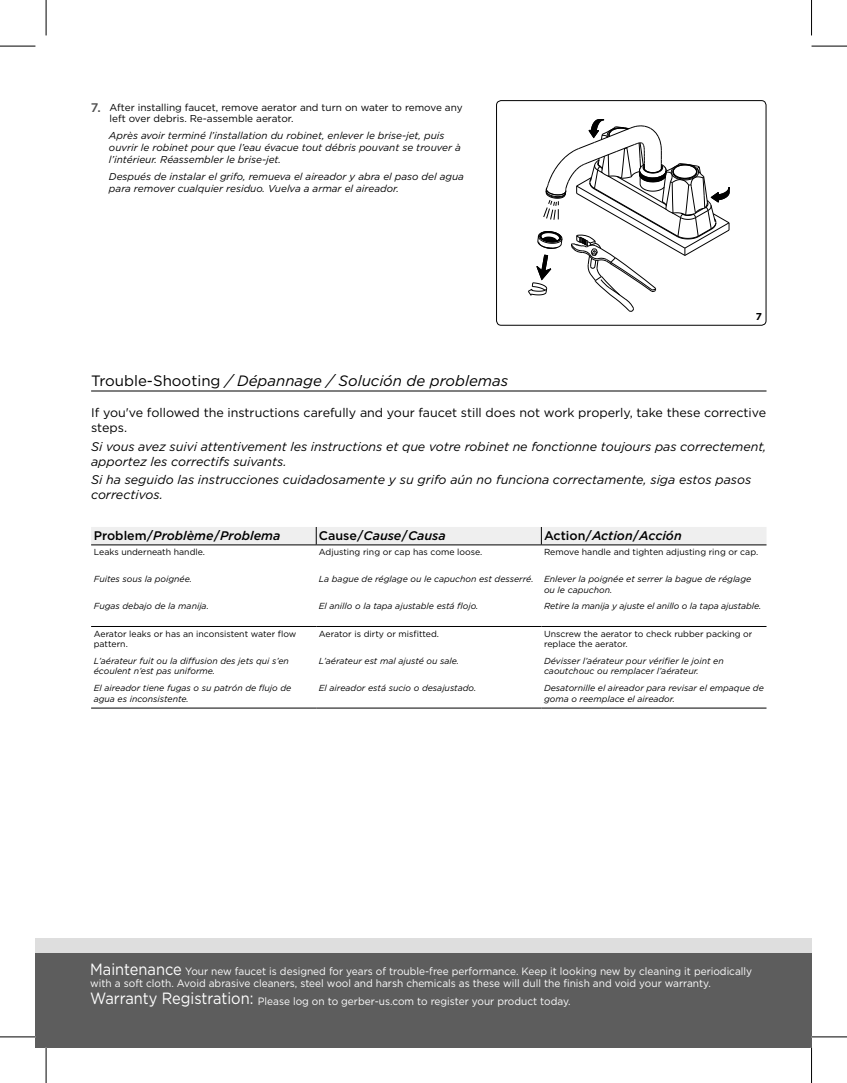
<style>
.page{position:relative;width:847px;height:1083px;background:#fff}
.page>*{position:absolute;margin:0;border:0;box-sizing:border-box;transform-origin:0 0}
.t1{font:italic 15px "Gotham";color:#000}
.t2{font:italic 12.5px/15px "Gotham";letter-spacing:-.005em;color:#000}
.t3{font:12.5px/15px "Gotham";color:#000}
.t4{font:italic 500 12.5px "Gotham";color:#000}
.t5{font:10.62px/12.1px "Gotham";color:#fff;scale:.95 1}
.t6{font:italic 10px/12px "Gotham";color:#000}
.t7{font:10px/10.8px "Gotham";color:#000}
.t8{font:700 10px "Gotham";color:#000}
.t9{font:italic 8.75px/10.5px "Gotham";color:#000}
.t10{font:8.75px/10.5px "Gotham";color:#000}
.s1{font-weight:500;font-size:12.5px;color:#505050}
.s2{font-style:normal}
.s3{font-size:16.25px}
</style>
<div class="page">
<div style="left:35px;top:937px;width:776px;height:110px;background:#dedede"></div>
<div style="left:35px;top:952px;width:776px;height:95px;background:#5d5d5d"></div>
<hr style="left:91px;top:390px;width:675px;height:1px;background:#000">
<hr style="left:91px;top:544px;width:225px;height:1px;background:#000">
<hr style="left:316px;top:544px;width:225px;height:1px;background:#000">
<hr style="left:541px;top:544px;width:225px;height:1px;background:#000">
<div style="left:91px;top:527px;width:675px;height:17px;background:#efefef"></div>
<hr style="left:91px;top:626px;width:225px;height:1px;background:#000">
<hr style="left:316px;top:626px;width:225px;height:1px;background:#000">
<hr style="left:541px;top:626px;width:225px;height:1px;background:#000">
<hr style="left:91px;top:707px;width:225px;height:1px;background:#000">
<hr style="left:316px;top:707px;width:225px;height:1px;background:#000">
<hr style="left:541px;top:707px;width:225px;height:1px;background:#000">
<svg style="left:528px;top:119px;width:201px;height:192px"></svg>
<div style="left:496px;top:100px;width:270px;height:225px;border:1px solid #000;border-radius:5px"></div>
<hr style="left:0;top:46px;width:35px;height:1px;background:#000">
<hr style="left:811px;top:46px;width:35px;height:1px;background:#000">
<hr style="left:0;top:1036px;width:35px;height:1px;background:#000">
<hr style="left:811px;top:1036px;width:35px;height:1px;background:#000">
<hr style="left:46px;top:0;width:1px;height:35px;background:#000">
<hr style="left:46px;top:1047px;width:1px;height:35px;background:#000">
<hr style="left:811px;top:0;width:1px;height:35px;background:#000">
<hr style="left:811px;top:1047px;width:1px;height:35px;background:#000">
<p class="t7" style="left:109px;top:102px;width:355px;text-indent:-19px"><span class="s1">7.</span> After installing faucet, remove aerator and turn on water to remove any left over debris. Re-assemble aerator.</p>
<p class="t6" style="left:109px;top:129px;width:353px">Après avoir terminé l’installation du robinet, enlever le brise-jet, puis ouvrir le robinet pour que l’eau évacue tout débris pouvant se trouver à l’intérieur. Réassembler le brise-jet.</p>
<p class="t6" style="left:109px;top:171px;width:356px">Después de instalar el grifo, remueva el aireador y abra el paso del agua para remover cualquier residuo. Vuelva a armar el aireador.</p>
<p class="t8" style="left:755px;top:309px;width:8px">7</p>
<h1 class="t1" style="left:91px;top:370px;width:418px"><span class="s2">Trouble-Shooting</span> / Dépannage / Solución de problemas</h1>
<h2 class="t3" style="left:91px;top:405px;width:676px">If you've followed the instructions carefully and your faucet still does not work properly, take these corrective steps.</h2>
<h2 class="t2" style="left:91px;top:438px;width:676px">Si vous avez suivi attentivement les instructions et que votre robinet ne fonctionne toujours pas correctement, apportez les correctifs suivants.</h2>
<h2 class="t2" style="left:91px;top:472px;width:661px">Si ha seguido las instrucciones cuidadosamente y su grifo aún no funciona correctamente, siga estos pasos correctivos.</h2>
<h2 class="t4" style="left:94px;top:527px;width:188px"><span class="s2">Problem/</span>Problème<span class="s2">/</span>Problema</h2>
<h2 class="t4" style="left:319px;top:527px;width:128px"><span class="s2">Cause/</span>Cause<span class="s2">/</span>Causa</h2>
<h2 class="t4" style="left:544px;top:527px;width:139px"><span class="s2">Action/</span>Action<span class="s2">/</span>Acción</h2>
<p class="t10" style="left:94px;top:546px;width:113px">Leaks underneath handle.</p>
<p class="t10" style="left:319px;top:546px;width:165px">Adjusting ring or cap has come loose.</p>
<p class="t10" style="left:544px;top:546px;width:216px">Remove handle and tighten adjusting ring or cap.</p>
<p class="t9" style="left:94px;top:573px;width:100px">Fuites sous la poignée.</p>
<p class="t9" style="left:544px;top:573px;width:209px;text-indent:-225px">La bague de réglage ou le capuchon est desserré. Enlever la poignée et serrer la bague de réglage ou le capuchon.</p>
<p class="t9" style="left:94px;top:600px;width:117px">Fugas debajo de la manija.</p>
<p class="t9" style="left:319px;top:600px;width:161px">El anillo o la tapa ajustable está flojo.</p>
<p class="t9" style="left:544px;top:600px;width:219px">Retire la manija y ajuste el anillo o la tapa ajustable.</p>
<p class="t10" style="left:94px;top:628px;width:204px">Aerator leaks or has an inconsistent water flow pattern.</p>
<p class="t10" style="left:319px;top:628px;width:122px">Aerator is dirty or misfitted.</p>
<p class="t10" style="left:544px;top:628px;width:210px">Unscrew the aerator to check rubber packing or replace the aerator.</p>
<p class="t9" style="left:94px;top:655px;width:197px">L’aérateur fuit ou la diffusion des jets qui s’en écoulent n’est pas uniforme.</p>
<p class="t9" style="left:319px;top:655px;width:142px">L’aérateur est mal ajusté ou sale.</p>
<p class="t9" style="left:544px;top:655px;width:181px">Dévisser l’aérateur pour vérifier le joint en caoutchouc ou remplacer l’aérateur.</p>
<p class="t9" style="left:94px;top:682px;width:199px">El aireador tiene fugas o su patrón de flujo de agua es inconsistente.</p>
<p class="t9" style="left:319px;top:682px;width:159px">El aireador está sucio o desajustado.</p>
<p class="t9" style="left:544px;top:682px;width:221px">Desatornille el aireador para revisar el empaque de goma o reemplace el aireador.</p>
<p class="t5" style="left:90px;top:964px;width:698px"><span class="s3">Maintenance</span> Your new faucet is designed for years of trouble-free performance. Keep it looking new by cleaning it periodically with a soft cloth. Avoid abrasive cleaners, steel wool and harsh chemicals as these will dull the finish and void your warranty.</p>
<p class="t5" style="left:90px;top:994px;width:507px"><span class="s3">Warranty Registration:</span> Please log on to gerber-us.com to register your product today.</p>
</div>
